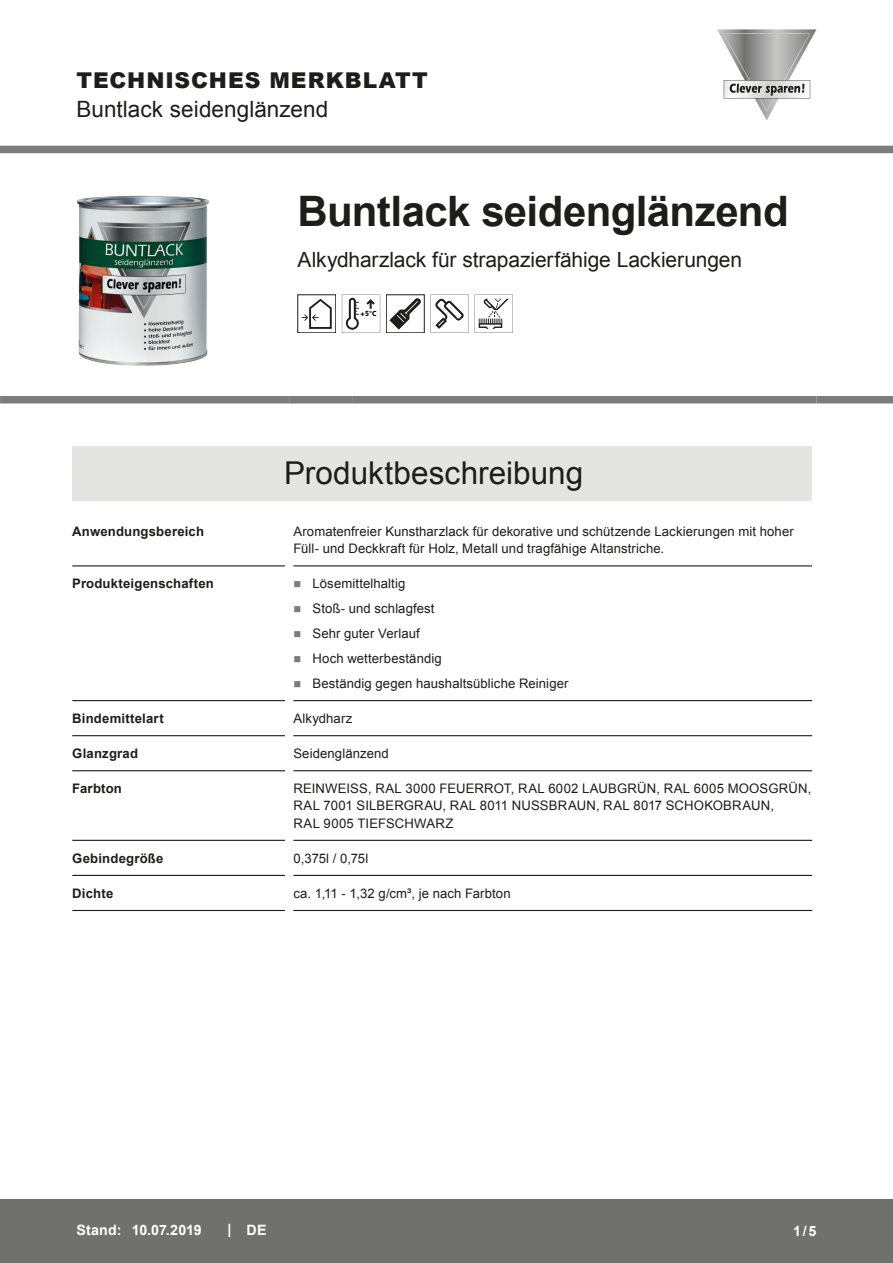
<style>
.page{position:relative;width:893px;height:1263px;background:#fff}
.page>*{position:absolute;margin:0;border:0;box-sizing:border-box;transform-origin:0 0}
.CB_AF_Produktname{font:700 42px "Arial";letter-spacing:-.015em;color:#1d1d1b}
.CB_AF_Kapitel_Uebers{font:31.5px "Arial";color:#1d1d1b}
.CB_AF_Kopf_Produktna{font:22.5px "Arial";letter-spacing:.005em;color:#1d1d1b}
.CB_AF_Kopf_TM{font:900 21.75px "Arial";letter-spacing:.04em;color:#1d1d1b}
.CB_AF_Subline_Produk{font:21px "Arial";letter-spacing:-.005em;color:#1d1d1b}
.CB_AF_Fuß_Stand_link{font:700 14.25px "Arial";letter-spacing:.01em;color:#fff}
.CB_AF_Fuß_Pagina_rec{font:700 14.25px "Arial";color:#fff}
.CB_AF_Text_Standard{font:13.2px/17.2px "Arial";letter-spacing:.01em;color:#1d1d1b}
.CB_AF_Abschnitt_Uebe{font:700 13.2px "Arial";letter-spacing:.015em;color:#1d1d1b}
.t1{font:900 7.35px "Frutiger LT";color:#000}
.s1{font-weight:400}
</style>
<div class="page">
<div style="left:0;top:146px;width:893px;height:7px;background:#7c7c7c"></div>
<div style="left:0;top:1199px;width:893px;height:64px;background:#70706f"></div>
<div style="left:0;top:396px;width:289px;height:7px;background:#7c7c7c"></div>
<div style="left:289px;top:396px;width:64px;height:7px;background:#7c7c7c"></div>
<div style="left:353px;top:396px;width:463px;height:7px;background:#7c7c7c"></div>
<div style="left:816px;top:396px;width:77px;height:7px;background:#7c7c7c"></div>
<img style="left:77px;top:196px;width:133px;height:170px">
<svg style="left:302px;top:299px;width:30px;height:30px"></svg>
<svg style="left:342px;top:295px;width:38px;height:38px"></svg>
<svg style="left:390px;top:298px;width:31px;height:31px"></svg>
<svg style="left:430px;top:295px;width:39px;height:38px"></svg>
<svg style="left:475px;top:295px;width:38px;height:38px"></svg>
<div style="left:72px;top:446px;width:740px;height:55px;background:#e4e4e3"></div>
<hr style="left:72px;top:565px;width:213px;height:1px;background:#1d1d1b">
<hr style="left:293px;top:565px;width:519px;height:1px;background:#1d1d1b">
<hr style="left:72px;top:700px;width:213px;height:1px;background:#1d1d1b">
<hr style="left:293px;top:700px;width:519px;height:1px;background:#1d1d1b">
<hr style="left:72px;top:735px;width:213px;height:1px;background:#1d1d1b">
<hr style="left:293px;top:735px;width:519px;height:1px;background:#1d1d1b">
<hr style="left:72px;top:770px;width:213px;height:1px;background:#1d1d1b">
<hr style="left:293px;top:770px;width:519px;height:1px;background:#1d1d1b">
<hr style="left:72px;top:840px;width:213px;height:1px;background:#1d1d1b">
<hr style="left:293px;top:840px;width:519px;height:1px;background:#1d1d1b">
<hr style="left:72px;top:875px;width:213px;height:1px;background:#1d1d1b">
<hr style="left:293px;top:875px;width:519px;height:1px;background:#1d1d1b">
<hr style="left:72px;top:910px;width:213px;height:1px;background:#1d1d1b">
<hr style="left:293px;top:910px;width:519px;height:1px;background:#1d1d1b">
<svg style="left:717px;top:29px;width:99px;height:91px"></svg>
<p class="CB_AF_Kopf_TM" style="left:77px;top:65px;width:353px">TECHNISCHES MERKBLATT</p>
<p class="CB_AF_Kopf_Produktna" style="left:77px;top:95px;width:253px">Buntlack seidenglänzend</p>
<p class="CB_AF_Produktname" style="left:298px;top:183px;width:493px">Buntlack seidenglänzend</p>
<p class="CB_AF_Subline_Produk" style="left:298px;top:246px;width:446px">Alkydharzlack für strapazierfähige Lackierungen</p>
<p class="t1" style="left:361px;top:309px;width:17px">+5<span class="s1">°</span>C</p>
<p class="CB_AF_Kapitel_Uebers" style="left:284px;top:452px;width:301px">Produktbeschreibung</p>
<p class="CB_AF_Abschnitt_Uebe" style="left:72px;top:522px;width:133px">Anwendungsbereich</p>
<p class="CB_AF_Text_Standard" style="left:293px;top:523px;width:502px">Aromatenfreier Kunstharzlack für dekorative und schützende Lackierungen mit hoher<br>Füll- und Deckkraft für Holz, Metall und tragfähige Altanstriche.</p>
<p class="CB_AF_Abschnitt_Uebe" style="left:72px;top:575px;width:143px">Produkteigenschaften</p>
<p class="CB_AF_Text_Standard" style="left:313px;top:575px;width:94px">Lösemittelhaltig</p>
<p class="CB_AF_Text_Standard" style="left:313px;top:600px;width:123px">Stoß- und schlagfest</p>
<p class="CB_AF_Text_Standard" style="left:313px;top:625px;width:109px">Sehr guter Verlauf</p>
<p class="CB_AF_Text_Standard" style="left:313px;top:650px;width:131px">Hoch wetterbeständig</p>
<p class="CB_AF_Text_Standard" style="left:313px;top:675px;width:257px">Beständig gegen haushaltsübliche Reiniger</p>
<p class="CB_AF_Abschnitt_Uebe" style="left:72px;top:709px;width:93px">Bindemittelart</p>
<p class="CB_AF_Text_Standard" style="left:293px;top:710px;width:60px">Alkydharz</p>
<p class="CB_AF_Abschnitt_Uebe" style="left:72px;top:744px;width:67px">Glanzgrad</p>
<p class="CB_AF_Text_Standard" style="left:293px;top:745px;width:97px">Seidenglänzend</p>
<p class="CB_AF_Abschnitt_Uebe" style="left:72px;top:780px;width:51px">Farbton</p>
<p class="CB_AF_Text_Standard" style="left:293px;top:780px;width:519px">REINWEISS, RAL 3000 FEUERROT, RAL 6002 LAUBGRÜN, RAL 6005 MOOSGRÜN,<br>RAL 7001 SILBERGRAU, RAL 8011 NUSSBRAUN, RAL 8017 SCHOKOBRAUN,<br>RAL 9005 TIEFSCHWARZ</p>
<p class="CB_AF_Abschnitt_Uebe" style="left:72px;top:849px;width:93px">Gebindegröße</p>
<p class="CB_AF_Text_Standard" style="left:293px;top:849px;width:76px">0,375l / 0,75l</p>
<p class="CB_AF_Abschnitt_Uebe" style="left:72px;top:884px;width:43px">Dichte</p>
<p class="CB_AF_Text_Standard" style="left:293px;top:884px;width:219px">ca. 1,11 - 1,32 g/cm³, je nach Farbton</p>
<p class="CB_AF_Fuß_Stand_link" style="left:77px;top:1220px;width:46px">Stand:</p>
<p class="CB_AF_Fuß_Stand_link" style="left:132px;top:1220px;width:71px">10.07.2019</p>
<p class="CB_AF_Fuß_Stand_link" style="left:228px;top:1220px;width:5px">|</p>
<p class="CB_AF_Fuß_Stand_link" style="left:247px;top:1220px;width:21px">DE</p>
<p class="CB_AF_Fuß_Pagina_rec" style="left:793px;top:1222px;width:25px">1/5</p>
</div>
